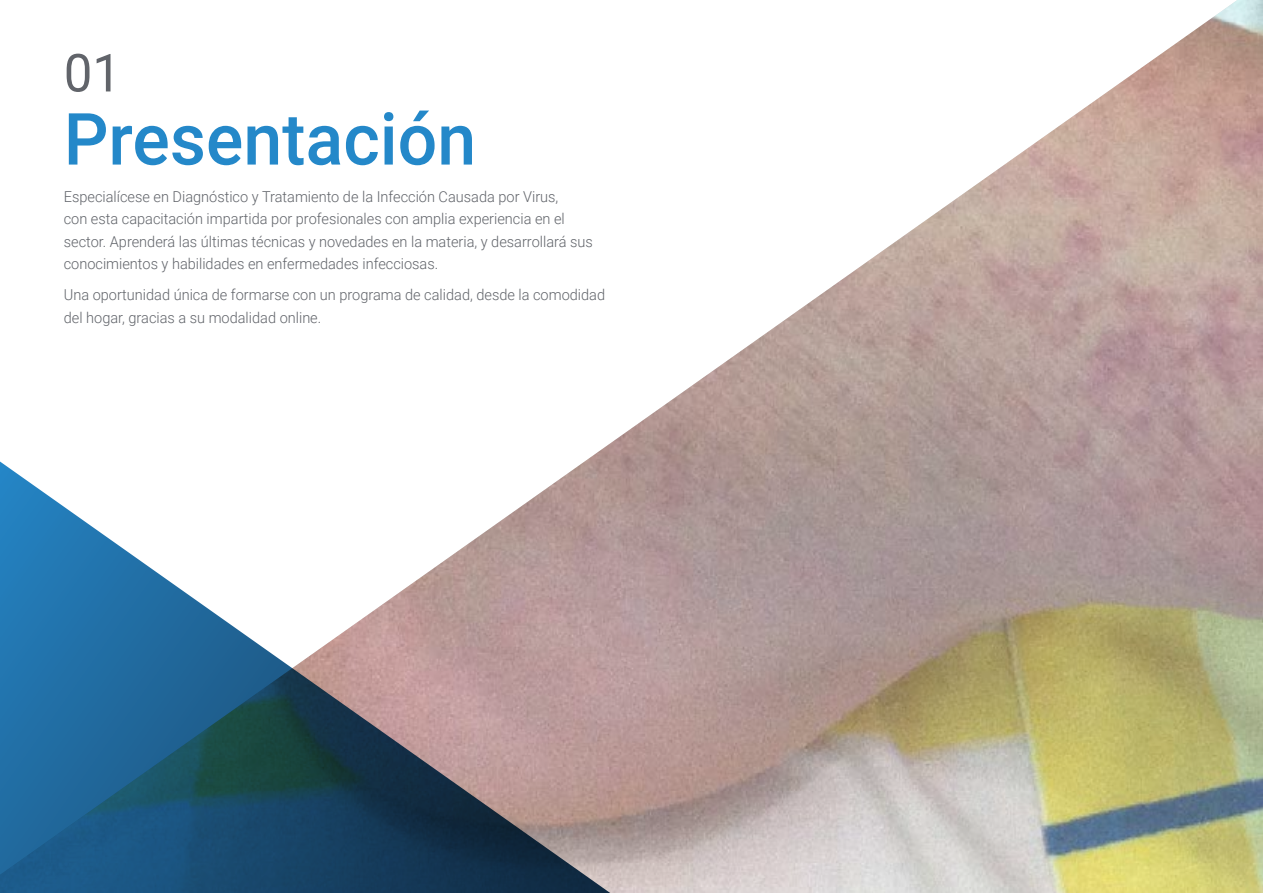
<style>
.page{position:relative;width:1263px;height:893px;background:#fff}
.page>*{position:absolute;margin:0;border:0;box-sizing:border-box;transform-origin:0 0}
.t1{font:500 72px "Roboto";color:#2488c9}
.t2{font:52.5px "Roboto";color:#61646a}
.t3{font:300 15px/22.5px "Roboto";color:#61646a}
</style>
<div class="page">
<img style="left:607px;top:0;width:656px;height:893px">
<svg style="left:0;top:446px;width:640px;height:447px"></svg>
<h2 class="t2" style="left:64px;top:36px;width:59px">01</h2>
<h1 class="t1" style="left:64px;top:89px;width:414px">Presentación</h1>
<p class="t3" style="left:64px;top:184px;width:530px">Especialícese en Diagnóstico y Tratamiento de la Infección Causada por Virus,<br>con esta capacitación impartida por profesionales con amplia experiencia en el sector. Aprenderá las últimas técnicas y novedades en la materia, y desarrollará sus conocimientos y habilidades en enfermedades infecciosas.</p>
<p class="t3" style="left:64px;top:283px;width:543px">Una oportunidad única de formarse con un programa de calidad, desde la comodidad del hogar, gracias a su modalidad online.</p>
</div>
